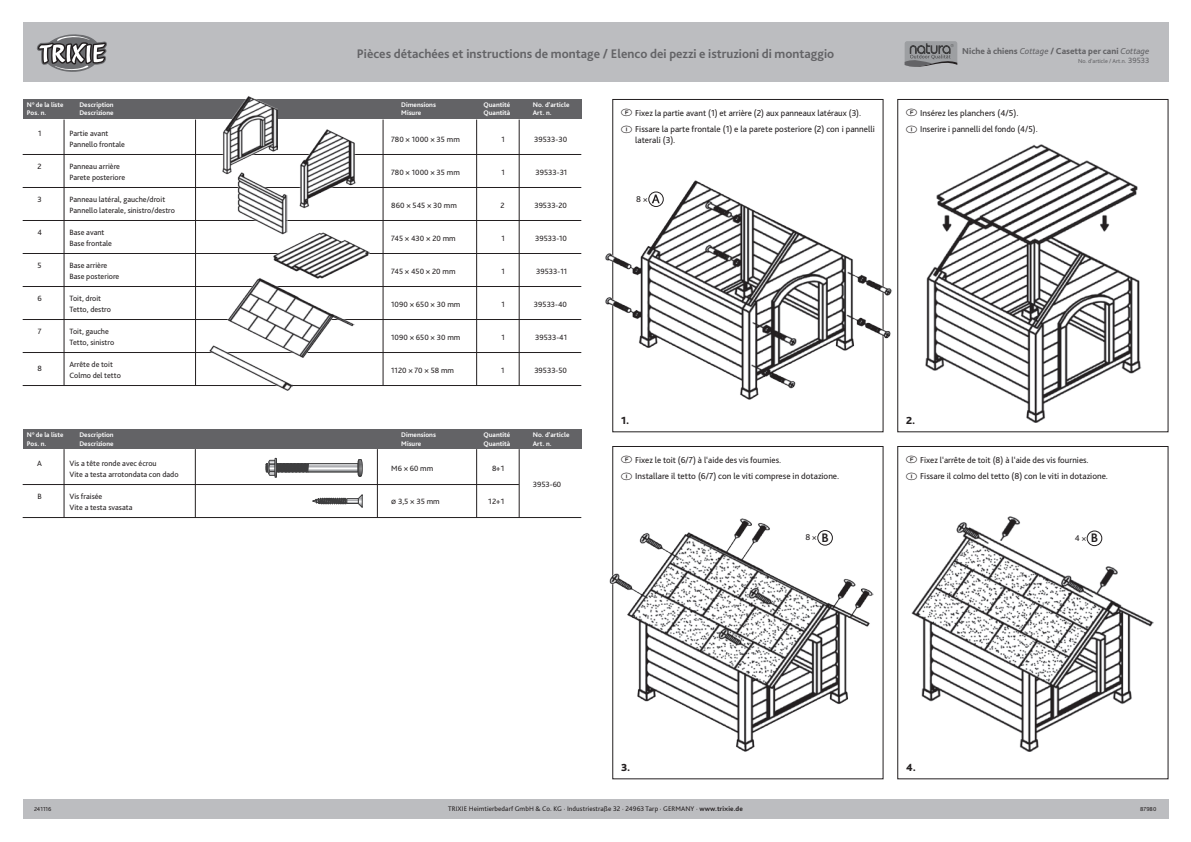
<style>
.page{position:relative;width:1191px;height:842px;background:#fff}
.page>*{position:absolute;margin:0;border:0;box-sizing:border-box;transform-origin:0 0}
.t1{font:700 13px "Bliss Pro";color:#636366}
.t2{font:800 10.8px "Bliss Pro";color:#231f20}
.t3{font:9px/16.2px "Bliss Pro";color:#231f20}
.t4{font:800 9px "Bliss Pro";color:#636366}
.t5{font:8.9px "Bliss Pro";color:#231f20}
.t6{font:8px/11px "Bliss Pro";color:#231f20}
.t7{font:700 7px "Bliss Pro";color:#fff}
.t8{font:7px "Bliss Pro";letter-spacing:.01em;color:#231f20}
.t9{font:6px "Bliss Pro";color:#636366}
.t10{font:6px "Bliss Pro";color:#231f20}
.s1{font-weight:400;font-style:italic}
.s2{font-size:8px}
.s3{font-weight:700;font-size:12.9px}
.s4{font-weight:700}
</style>
<div class="page">
<hr style="left:23px;top:154px;width:558px;height:1px;background:#231f20">
<hr style="left:23px;top:187px;width:558px;height:1px;background:#231f20">
<hr style="left:23px;top:220px;width:558px;height:1px;background:#231f20">
<hr style="left:23px;top:253px;width:558px;height:1px;background:#231f20">
<hr style="left:23px;top:286px;width:558px;height:1px;background:#231f20">
<hr style="left:23px;top:319px;width:558px;height:1px;background:#231f20">
<hr style="left:23px;top:352px;width:558px;height:1px;background:#231f20">
<hr style="left:23px;top:385px;width:558px;height:1px;background:#231f20">
<hr style="left:23px;top:484px;width:496px;height:1px;background:#231f20">
<hr style="left:23px;top:517px;width:558px;height:1px;background:#231f20">
<hr style="left:519px;top:120px;width:1px;height:266px;background:#231f20">
<hr style="left:476px;top:120px;width:1px;height:266px;background:#231f20">
<hr style="left:383px;top:120px;width:1px;height:266px;background:#231f20">
<hr style="left:64px;top:120px;width:1px;height:266px;background:#231f20">
<hr style="left:195px;top:120px;width:1px;height:266px;background:#231f20">
<hr style="left:519px;top:449px;width:1px;height:68px;background:#231f20">
<hr style="left:476px;top:449px;width:1px;height:68px;background:#231f20">
<hr style="left:377px;top:449px;width:1px;height:68px;background:#231f20">
<hr style="left:195px;top:449px;width:1px;height:68px;background:#231f20">
<hr style="left:64px;top:449px;width:1px;height:68px;background:#231f20">
<div style="left:23px;top:99px;width:558px;height:20px;background:#636366"></div>
<div style="left:23px;top:429px;width:558px;height:20px;background:#636366"></div>
<div style="left:23px;top:799px;width:1145px;height:20px;background:#bcbdc0"></div>
<div style="left:23px;top:23px;width:1145px;height:59px;background:#bcbdc0"></div>
<svg style="left:37px;top:34px;width:70px;height:38px"></svg>
<svg style="left:904px;top:41px;width:53px;height:26px"></svg>
<svg style="left:265px;top:458px;width:97px;height:19px"></svg>
<div style="left:612px;top:446px;width:271px;height:333px;border:1px solid #231f20"></div>
<div style="left:897px;top:446px;width:271px;height:333px;border:1px solid #231f20"></div>
<div style="left:897px;top:99px;width:271px;height:333px;border:1px solid #231f20"></div>
<img style="left:222px;top:96px;width:55px;height:78px">
<img style="left:300px;top:130px;width:56px;height:79px">
<img style="left:237px;top:172px;width:50px;height:59px">
<img style="left:273px;top:231px;width:96px;height:47px">
<img style="left:228px;top:278px;width:127px;height:80px">
<img style="left:209px;top:344px;width:84px;height:46px">
<img style="left:926px;top:145px;width:215px;height:277px">
<img style="left:911px;top:516px;width:243px;height:235px">
<img style="left:609px;top:519px;width:264px;height:232px">
<img style="left:605px;top:179px;width:287px;height:221px">
<div style="left:1087px;top:531px;width:14px;height:15px;background:#fff;border-radius:50%"></div>
<div style="left:1086px;top:531px;width:16px;height:15px;border:1px solid #231f20;border-radius:50%"></div>
<svg style="left:312px;top:494px;width:50px;height:14px"></svg>
<h1 class="t1" style="left:357px;top:46px;width:479px">Pièces détachées et instructions de montage / Elenco dei pezzi e istruzioni di montaggio</h1>
<p class="t4" style="left:962px;top:45px;width:189px">Niche à chiens <span class="s1">Cottage</span> / Casetta per cani <span class="s1">Cottage</span></p>
<p class="t9" style="left:1078px;top:57px;width:73px">No. d’article / Art.n. <span class="s2">39533</span></p>
<p class="t7" style="left:27px;top:100px;width:38px">N° de la liste</p>
<p class="t7" style="left:79px;top:100px;width:36px">Description</p>
<p class="t7" style="left:401px;top:100px;width:36px">Dimensions</p>
<p class="t7" style="left:483px;top:100px;width:28px">Quantité</p>
<p class="t7" style="left:533px;top:100px;width:38px">No. d‘article</p>
<p class="t7" style="left:27px;top:109px;width:21px">Pos. n.</p>
<p class="t7" style="left:79px;top:109px;width:36px">Descrizione</p>
<p class="t7" style="left:401px;top:109px;width:21px">Misure</p>
<p class="t7" style="left:483px;top:109px;width:28px">Quantità</p>
<p class="t7" style="left:533px;top:109px;width:20px">Art. n.</p>
<p class="t6" style="left:38px;top:127px;width:5px">1</p>
<p class="t6" style="left:69px;top:127px;width:57px">Partie avant<br>Pannello frontale</p>
<p class="t6" style="left:391px;top:133px;width:70px">780 × 1000 × 35 mm</p>
<p class="t6" style="left:501px;top:133px;width:5px">1</p>
<p class="t6" style="left:534px;top:133px;width:34px">39533-30</p>
<p class="t6" style="left:38px;top:160px;width:6px">2</p>
<p class="t6" style="left:69px;top:160px;width:57px">Panneau arrière<br>Parete posteriore</p>
<p class="t6" style="left:391px;top:166px;width:70px">780 × 1000 × 35 mm</p>
<p class="t6" style="left:501px;top:166px;width:5px">1</p>
<p class="t6" style="left:535px;top:166px;width:33px">39533-31</p>
<p class="t6" style="left:38px;top:193px;width:6px">3</p>
<p class="t6" style="left:69px;top:193px;width:107px">Panneau latéral, gauche/droit<br>Pannello laterale, sinistro/destro</p>
<p class="t6" style="left:391px;top:199px;width:67px">860 × 545 × 30 mm</p>
<p class="t6" style="left:500px;top:199px;width:6px">2</p>
<p class="t6" style="left:534px;top:199px;width:34px">39533-20</p>
<p class="t6" style="left:37px;top:226px;width:6px">4</p>
<p class="t6" style="left:69px;top:226px;width:44px">Base avant<br>Base frontale</p>
<p class="t6" style="left:391px;top:232px;width:66px">745 × 430 × 20 mm</p>
<p class="t6" style="left:501px;top:232px;width:5px">1</p>
<p class="t6" style="left:535px;top:232px;width:33px">39533-10</p>
<p class="t6" style="left:38px;top:259px;width:6px">5</p>
<p class="t6" style="left:69px;top:259px;width:51px">Base arrière<br>Base posteriore</p>
<p class="t6" style="left:391px;top:265px;width:66px">745 × 450 × 20 mm</p>
<p class="t6" style="left:501px;top:265px;width:5px">1</p>
<p class="t6" style="left:536px;top:265px;width:32px">39533-11</p>
<p class="t6" style="left:37px;top:292px;width:6px">6</p>
<p class="t6" style="left:69px;top:292px;width:43px">Toit, droit<br>Tetto, destro</p>
<p class="t6" style="left:391px;top:298px;width:71px">1090 × 650 × 30 mm</p>
<p class="t6" style="left:501px;top:298px;width:5px">1</p>
<p class="t6" style="left:534px;top:298px;width:35px">39533-40</p>
<p class="t6" style="left:38px;top:325px;width:5px">7</p>
<p class="t6" style="left:69px;top:325px;width:46px">Toit, gauche<br>Tetto, sinistro</p>
<p class="t6" style="left:391px;top:331px;width:71px">1090 × 650 × 30 mm</p>
<p class="t6" style="left:501px;top:331px;width:5px">1</p>
<p class="t6" style="left:535px;top:331px;width:33px">39533-41</p>
<p class="t6" style="left:37px;top:362px;width:6px">8</p>
<p class="t6" style="left:69px;top:358px;width:53px">Arrête de toit<br>Colmo del tetto</p>
<p class="t6" style="left:391px;top:364px;width:64px">1120 × 70 × 58 mm</p>
<p class="t6" style="left:501px;top:364px;width:5px">1</p>
<p class="t6" style="left:534px;top:364px;width:34px">39533-50</p>
<p class="t7" style="left:27px;top:431px;width:38px">N° de la liste</p>
<p class="t7" style="left:79px;top:431px;width:36px">Description</p>
<p class="t7" style="left:401px;top:431px;width:36px">Dimensions</p>
<p class="t7" style="left:483px;top:431px;width:28px">Quantité</p>
<p class="t7" style="left:533px;top:431px;width:38px">No. d‘article</p>
<p class="t7" style="left:27px;top:439px;width:21px">Pos. n.</p>
<p class="t7" style="left:79px;top:439px;width:36px">Descrizione</p>
<p class="t7" style="left:401px;top:439px;width:21px">Misure</p>
<p class="t7" style="left:483px;top:439px;width:28px">Quantità</p>
<p class="t7" style="left:533px;top:439px;width:20px">Art. n.</p>
<p class="t6" style="left:37px;top:457px;width:6px">A</p>
<p class="t6" style="left:69px;top:457px;width:111px">Vis a tête ronde avec écrou<br>Vite a testa arrotondata con dado</p>
<p class="t6" style="left:391px;top:462px;width:43px">M6 × 60 mm</p>
<p class="t6" style="left:492px;top:462px;width:14px">8+1</p>
<p class="t6" style="left:38px;top:490px;width:6px">B</p>
<p class="t6" style="left:69px;top:490px;width:64px">Vis fraisée<br>Vite a testa svasata</p>
<p class="t6" style="left:391px;top:495px;width:50px">ø 3,5 × 35 mm</p>
<p class="t6" style="left:488px;top:495px;width:18px">12+1</p>
<p class="t6" style="left:533px;top:478px;width:30px">3953-60</p>
<p class="t3" style="left:635px;top:104px;width:241px">Fixez la partie avant (1) et arrière (2) aux panneaux latéraux (3).<br>Fissare la parte frontale (1) e la parete posteriore (2) con i pannelli</p>
<p class="t3" style="left:635px;top:131px;width:42px">laterali (3).</p>
<p class="t5" style="left:636px;top:193px;width:13px">8 <span class="s2">×</span></p>
<p class="t3" style="left:920px;top:104px;width:119px">Insérez les planchers (4/5).<br>Inserire i pannelli del fondo (4/5).</p>
<h2 class="t2" style="left:621px;top:414px;width:10px">1.</h2>
<h2 class="t2" style="left:906px;top:414px;width:11px">2.</h2>
<p class="t3" style="left:635px;top:451px;width:206px">Fixez le toit (6/7) à l‘aide des vis fournies.<br>Installare il tetto (6/7) con le viti comprese in dotazione.</p>
<p class="t3" style="left:920px;top:451px;width:189px">Fixez l‘arrête de toit (8) à l‘aide des vis fournies.<br>Fissare il colmo del tetto (8) con le viti in dotazione.</p>
<p class="t5" style="left:805px;top:532px;width:25px">8 <span class="s2">×</span> <span class="s3">B</span></p>
<p class="t5" style="left:1074px;top:532px;width:25px">4 <span class="s2">×</span> <span class="s3">B</span></p>
<h2 class="t2" style="left:621px;top:761px;width:11px">3.</h2>
<h2 class="t2" style="left:906px;top:761px;width:11px">4.</h2>
<p class="t10" style="left:34px;top:806px;width:19px">241116</p>
<p class="t8" style="left:448px;top:805px;width:296px">TRIXIE Heimtierbedarf GmbH &amp; Co. KG · Industriestraße 32 · 24963 Tarp · GERMANY · <span class="s4">www.tri×ie.de</span></p>
<p class="t10" style="left:1140px;top:806px;width:18px">87980</p>
</div>
